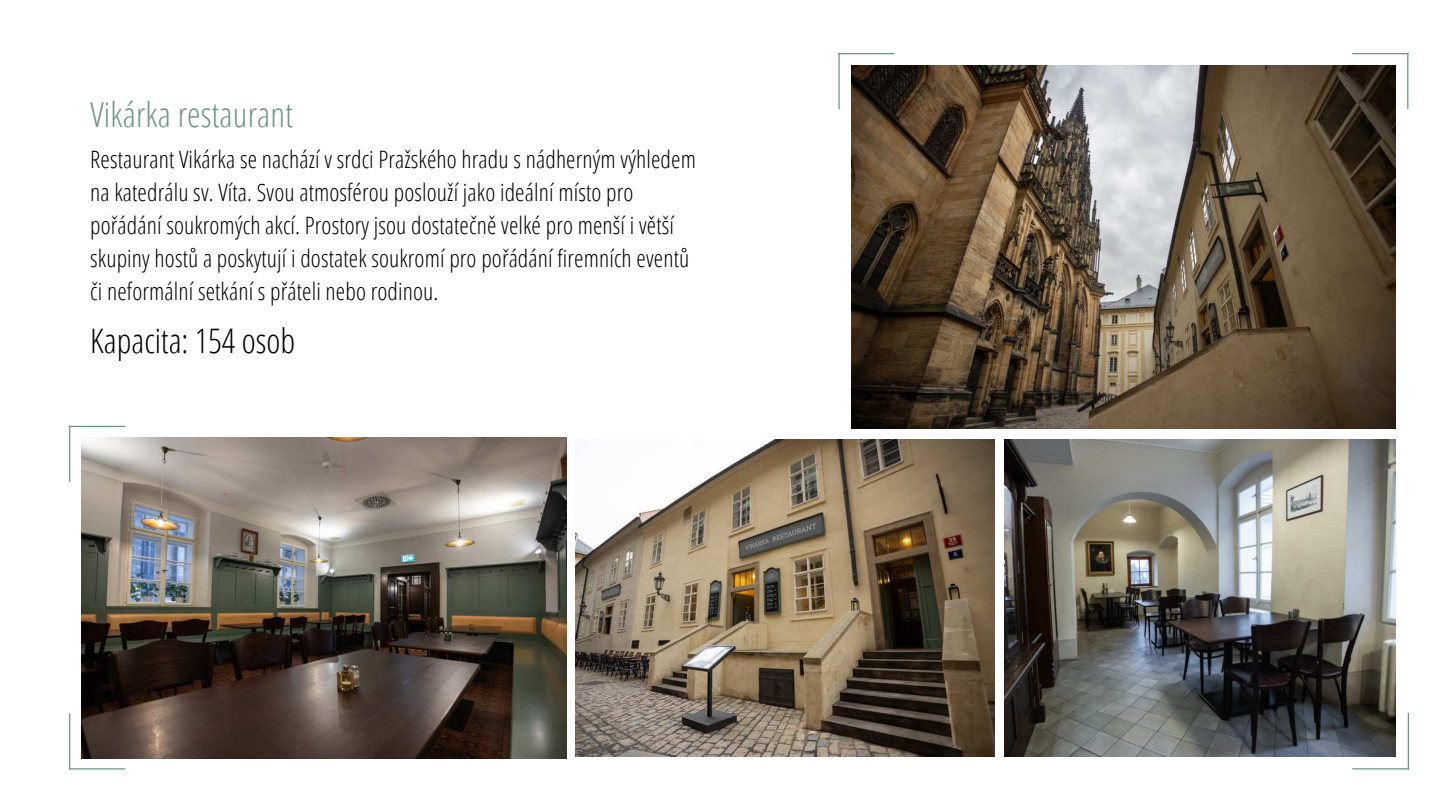
<style>
.page{position:relative;width:1440px;height:810px;background:#fff}
.page>*{position:absolute;margin:0;border:0;box-sizing:border-box;transform-origin:0 0}
.t1{font:300 34.4px "Open Sans Condensed";letter-spacing:.005em;color:#6d9582}
.t2{font:300 33.8px "Open Sans Condensed";color:#000}
.t3{font:300 24px/33px "Open Sans Condensed";letter-spacing:.005em;color:#000}
</style>
<div class="page">
<hr style="left:69px;top:426px;width:56px;height:1px;background:#6d9582">
<hr style="left:69px;top:426px;width:1px;height:56px;background:#6d9582">
<hr style="left:1352px;top:768px;width:57px;height:2px;background:#6d9582">
<hr style="left:1408px;top:713px;width:1px;height:57px;background:#6d9582">
<img style="left:575px;top:439px;width:419px;height:317px">
<hr style="left:838px;top:53px;width:57px;height:1px;background:#6d9582">
<hr style="left:838px;top:53px;width:2px;height:56px;background:#6d9582">
<hr style="left:69px;top:713px;width:1px;height:57px;background:#6d9582">
<hr style="left:69px;top:768px;width:56px;height:2px;background:#6d9582">
<hr style="left:1407px;top:53px;width:1px;height:56px;background:#6d9582">
<hr style="left:1352px;top:53px;width:57px;height:1px;background:#6d9582">
<img style="left:1005px;top:439px;width:391px;height:317px">
<img style="left:81px;top:437px;width:485px;height:322px">
<img style="left:851px;top:66px;width:545px;height:363px">
<h1 class="t1" style="left:90px;top:91px;width:204px">Vikárka restaurant</h1>
<p class="t3" style="left:90px;top:142px;width:607px">Restaurant Vikárka se nachází v srdci Pražského hradu s nádherným výhledem na katedrálu sv. Víta. Svou atmosférou poslouží jako ideální místo pro pořádání soukromých akcí. Prostory jsou dostatečně velké pro menší i větší skupiny hostů a poskytují i dostatek soukromí pro pořádání firemních eventů či neformální setkání s přáteli nebo rodinou.</p>
<h2 class="t2" style="left:90px;top:318px;width:206px">Kapacita: 154 osob</h2>
</div>
